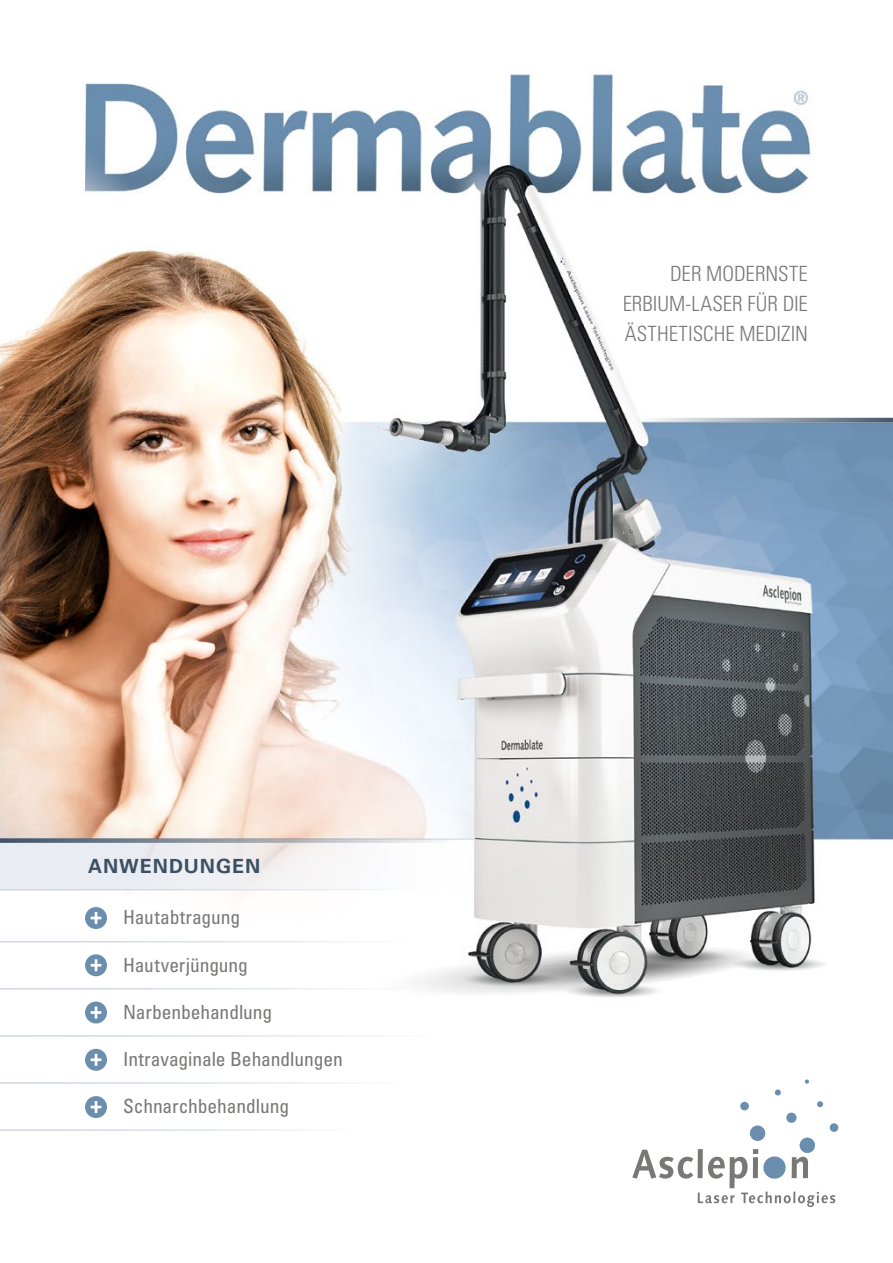
<style>
.page{position:relative;width:893px;height:1263px;background:#fff}
.page>*{position:absolute;margin:0;border:0;box-sizing:border-box;transform-origin:0 0}
.t1{font:300 condensed 21px/30px "Univers LT Pro";color:#787877;text-align:justify}
.t2{font:condensed 19.5px "Univers LT Pro";letter-spacing:-.005em;color:#787877}
.t3{font:700 19.5px "Univers LT Pro 65";letter-spacing:.05em;color:#3c5063}
</style>
<div class="page">
<img style="left:0;top:73px;width:893px;height:1129px">
<svg style="left:642px;top:418px;width:251px;height:4px"></svg>
<div style="left:786px;top:1112px;width:11px;height:11px;background:#6b8eaf;border-radius:50%"></div>
<div style="left:740px;top:1102px;width:9px;height:8px;background:#6b8eaf;border-radius:50%"></div>
<svg style="left:829px;top:1123px;width:10px;height:9px"></svg>
<svg style="left:817px;top:1101px;width:6px;height:6px"></svg>
<svg style="left:775px;top:1089px;width:6px;height:6px"></svg>
<svg style="left:805px;top:1079px;width:4px;height:5px"></svg>
<svg style="left:632px;top:1125px;width:203px;height:82px"></svg>
<svg style="left:0;top:840px;width:491px;height:50px;fill:#f0eff3"></svg>
<div style="left:85px;top:907px;width:22px;height:22px;background:#6b8eaf;border-radius:50%"></div>
<svg style="left:91px;top:912px;width:10px;height:12px"></svg>
<div style="left:85px;top:954px;width:22px;height:22px;background:#6b8eaf;border-radius:50%"></div>
<svg style="left:91px;top:959px;width:10px;height:12px"></svg>
<div style="left:85px;top:1001px;width:22px;height:22px;background:#6b8eaf;border-radius:50%"></div>
<svg style="left:91px;top:1006px;width:10px;height:12px"></svg>
<div style="left:85px;top:1049px;width:22px;height:22px;background:#6b8eaf;border-radius:50%"></div>
<svg style="left:91px;top:1054px;width:10px;height:12px"></svg>
<div style="left:85px;top:1096px;width:22px;height:22px;background:#6b8eaf;border-radius:50%"></div>
<svg style="left:91px;top:1101px;width:10px;height:12px"></svg>
<hr style="left:0;top:889px;width:408px;height:1px;background:#cfd6e4">
<hr style="left:0;top:941px;width:408px;height:1px;background:#cfd6e4">
<hr style="left:0;top:988px;width:408px;height:1px;background:#cfd6e4">
<hr style="left:0;top:1035px;width:435px;height:2px;background:#cfd6e4">
<hr style="left:0;top:1082px;width:408px;height:2px;background:#cfd6e4">
<hr style="left:0;top:1129px;width:355px;height:2px;background:#cfd6e4">
<svg style="left:0;top:838px;width:455px;height:5px;background:#9ea5ad"></svg>
<p class="t3" style="left:88px;top:852px;width:174px">ANWENDUNGEN</p>
<p class="t2" style="left:123px;top:905px;width:119px">Hautabtragung</p>
<p class="t2" style="left:123px;top:952px;width:126px">Hautverjüngung</p>
<p class="t2" style="left:123px;top:1000px;width:151px">Narbenbehandlung</p>
<p class="t2" style="left:123px;top:1047px;width:221px">Intravaginale Behandlungen</p>
<p class="t2" style="left:123px;top:1094px;width:168px">Schnarchbehandlung</p>
<p class="t1" style="left:622px;top:258px;width:187px;text-indent:48px">DER MODERNSTE ERBIUM-LASER FÜR DIE ÄSTHETISCHE MEDIZIN</p>
</div>
